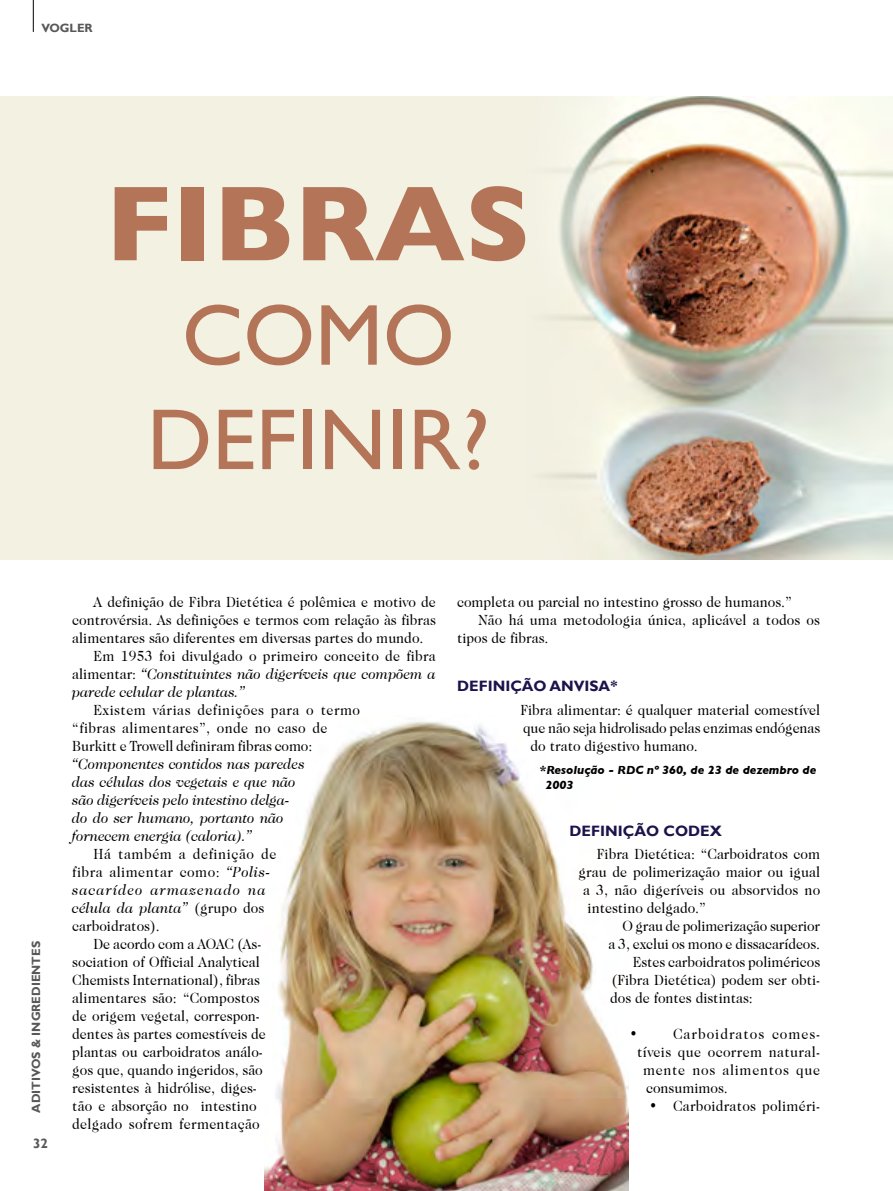
<style>
.page{position:relative;width:893px;height:1191px;background:#fff}
.page>*{position:absolute;margin:0;border:0;box-sizing:border-box;transform-origin:0 0}
.título{font:700 108px "Gill Sans";color:#b47458}
.título-2{font:87px/104.4px "Gill Sans";color:#b47458;text-align:center}
.texto{font:15px/18px "Caslon 224 IT Cby BT";color:#000;text-align:justify;scale:.93 1}
.texto-2{font:italic 15px/18px "ITC Caslon 224";color:#000;text-align:justify;scale:.93 1}
.texto-3{font:15px/18px "Caslon 224 IT Cby BT";letter-spacing:.03em;color:#000;scale:.93 1}
.capitulos{font:700 15px "Gill Sans";color:#1d124c}
.texto-4{font:15px "Caslon 224 IT Cby BT";letter-spacing:.025em;color:#000;scale:.93 1}
.texto-5{font:15px "Caslon 224 IT Cby BT";letter-spacing:.05em;color:#000;scale:.93 1}
.texto-6{font:15px "Caslon 224 IT Cby BT";letter-spacing:.07em;color:#000;scale:.93 1}
.t1{font:700 13.5px "Gill Sans";color:#58585a}
.legenda{font:italic 700 12px/14.4px "Gill Sans";color:#000}
.t2{font:700 12px "Gill Sans";color:#58585a}
.s1{font-family:"Caslon 224 IT Cby BT";font-style:normal}
.s2{font-family:"ITC Caslon 224";font-style:italic}
</style>
<div class="page">
<hr style="left:33px;top:0;width:1px;height:32px;background:#000">
<img style="left:265px;top:721px;width:363px;height:470px">
<div style="left:0;top:96px;width:893px;height:463px;background:#f3f1e2"></div>
<img style="left:548px;top:96px;width:345px;height:463px">
<p class="t2" style="left:42px;top:21px;width:53px">VOGLER</p>
<p class="título" style="left:105px;top:138px;width:427px">FIBRAS</p>
<p class="título-2" style="left:147px;top:282px;width:344px">COMO<br>DEFINIR?</p>
<p class="t2" style="left:29px;top:1112px;width:173px;rotate:-90deg">ADITIVOS &amp; INGREDIENTES</p>
<p class="t1" style="left:33px;top:1135px;width:16px">32</p>
<p class="texto" style="left:72px;top:593px;width:392px;text-indent:21px">A definição de Fibra Dietética é polêmica e motivo de controvérsia. As definições e termos com relação às fibras alimentares são diferentes em diversas partes do mundo.</p>
<p class="texto-2" style="left:72px;top:647px;width:392px;text-indent:21px"><span class="s1">Em 1953 foi divulgado o primeiro conceito de fibra alimentar:</span> “Constituintes não digeríveis que compõem a parede celular de plantas.”</p>
<p class="texto-2" style="left:72px;top:701px;width:311px;text-align:left;text-indent:21px"><span class="s1">Existem várias definições para o termo “fibras alimentares”, onde no caso de Burkitt e Trowell definiram fibras como: </span>“Componentes contidos nas paredes<br>das células dos vegetais e que não<br>são digeríveis pelo intestino delga-<br>do do ser humano, portanto não<br>fornecem energia (caloria).”</p>
<p class="texto-3" style="left:72px;top:845px;width:221px;text-indent:21px">Há também a definição de fibra alimentar como: <span class="s2">“Polis&shy;sacarídeo armazenado na célula da planta”</span> (grupo dos carboidratos).</p>
<p class="texto" style="left:72px;top:935px;width:210px;text-align:left;text-indent:21px">De acordo com a AOAC (As&shy;sociation of Official Analytical<br>Chemists International), fibras alimentares são: “Compostos de origem vegetal, correspon&shy;dentes às partes comestíveis de plantas ou carboidratos análo&shy;gos que, quando ingeridos, são resistentes à hidrólise, diges&shy;tão e absorção no intestino delgado sofrem fermentação</p>
<p class="texto" style="left:457px;top:593px;width:361px">completa ou parcial no intestino grosso de humanos.”</p>
<p class="texto" style="left:457px;top:611px;width:392px;text-indent:21px">Não há uma metodologia única, aplicável a todos os tipos de fibras.</p>
<p class="capitulos" style="left:457px;top:677px;width:162px">DEFINIÇÃO ANVISA*</p>
<p class="texto" style="left:520px;top:701px;width:324px">Fibra alimentar: é qualquer material comestível</p>
<p class="texto" style="left:523px;top:719px;width:321px">que não seja hidrolisado pelas enzimas endógenas</p>
<p class="texto" style="left:531px;top:737px;width:181px">do trato digestivo humano.</p>
<p class="legenda" style="left:546px;top:763px;width:272px;text-indent:-6px">*Resolução - RDC nº 360, de 23 de dezembro de<br>2003</p>
<p class="capitulos" style="left:570px;top:822px;width:154px">DEFINIÇÃO CODEX</p>
<p class="texto" style="left:597px;top:845px;width:242px">Fibra Dietética: “Carboidratos com</p>
<p class="texto" style="left:579px;top:863px;width:261px">grau de polimerização maior ou igual</p>
<p class="texto" style="left:583px;top:881px;width:256px">a 3, não digeríveis ou absorvidos no</p>
<p class="texto" style="left:588px;top:899px;width:129px">intestino delgado.”</p>
<p class="texto" style="left:609px;top:917px;width:229px;text-align:right">O grau de polimerização superior<br>a 3, exclui os mono e dissacarídeos.</p>
<p class="texto" style="left:610px;top:953px;width:227px;text-indent:23px">Estes carboidratos poliméricos (Fibra Dietética) podem ser obti&shy;dos de fontes distintas:</p>
<p class="texto-6" style="left:630px;top:1025px;width:206px">• Carboidratos comes-</p>
<p class="texto-4" style="left:637px;top:1043px;width:198px">tíveis que ocorrem natural-</p>
<p class="texto-5" style="left:643px;top:1061px;width:192px">mente nos alimentos que</p>
<p class="texto" style="left:646px;top:1079px;width:89px">consumimos.</p>
<p class="texto" style="left:649px;top:1097px;width:185px">• Carboidratos poliméri-</p>
</div>
